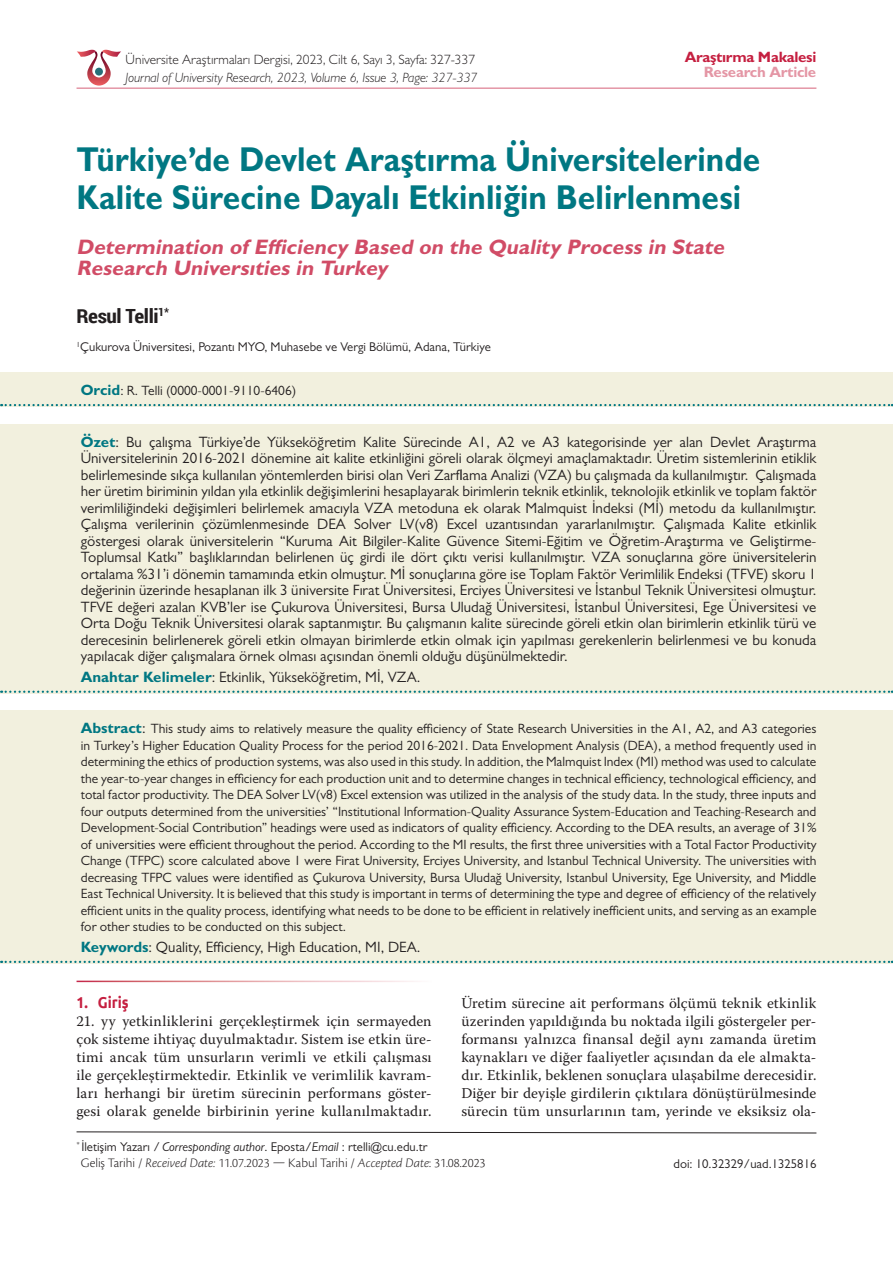
<style>
.page{position:relative;width:893px;height:1263px;background:#fff}
.page>*{position:absolute;margin:0;border:0;box-sizing:border-box;transform-origin:0 0}
.t1{font:700 34.65px/37.8px "Gill Sans";color:#007782;scale:.91 1}
.t2{font:italic 700 21px/20.2px "Gill Sans";color:#d14c66}
.t3{font:700 19.5px "Roboto Condensed";letter-spacing:-.02em;color:#231f20;scale:1.1 1}
.t4{font:700 15.75px "Ubuntu";color:#c51f40;scale:.9 1}
.t5{font:15px/16.5px "Gill Sans";color:#231f20;text-align:justify}
.t6{font:15px/18px "Warnock Pro";letter-spacing:.015em;color:#231f20;text-align:justify}
.t7{font:700 15px "Gill Sans";letter-spacing:-.02em;color:#c51f40}
.t8{font:700 15px "Gill Sans";letter-spacing:-.02em;color:#e496a5}
.t9{font:13.5px/16.5px "Gill Sans";color:#231f20;text-align:justify}
.t10{font:300 13.5px "Cronos Pro";color:#231f20}
.t11{font:300 13.5px "Gill Sans";color:#231f20}
.t12{font:italic 300 13.5px "Gill Sans";color:#231f20}
.t13{font:12.75px "Gill Sans";color:#231f20}
.s1{font-weight:700;font-size:15px;color:#007782}
.s2{font-weight:700;color:#007782}
.s3{font-size:15px}
.s4{font-style:italic}
</style>
<div class="page">
<div style="left:0;top:372px;width:893px;height:35px;background:#f2f0de"></div>
<svg style="left:1px;top:404px;width:892px;height:2px"></svg>
<div style="left:0;top:424px;width:893px;height:248px;background:#f2f0de"></div>
<div style="left:0;top:659px;width:893px;height:34px;background:#f2f0de"></div>
<svg style="left:1px;top:691px;width:892px;height:2px"></svg>
<div style="left:0;top:710px;width:893px;height:232px;background:#f2f0de"></div>
<div style="left:0;top:929px;width:893px;height:34px;background:#f2f0de"></div>
<svg style="left:1px;top:961px;width:892px;height:2px"></svg>
<svg style="left:76px;top:1131px;width:741px;height:3px"></svg>
<hr style="left:77px;top:88px;width:739px;height:1px;background:#d66279">
<svg style="left:77px;top:50px;width:44px;height:36px"></svg>
<div style="left:95px;top:68px;width:8px;height:8px;background:#257079;border-radius:50%"></div>
<p class="t11" style="left:126px;top:51px;width:351px">Üniversite Araştırmaları Dergisi, 2023, Cilt 6, Sayı 3, Sayfa: 327-337</p>
<p class="t12" style="left:126px;top:69px;width:353px">Journal of University Research, 2023, Volume 6, Issue 3, Page: 327-337</p>
<p class="t7" style="left:685px;top:48px;width:133px">Araştırma Makalesi</p>
<p class="t8" style="left:704px;top:63px;width:114px">Research Article</p>
<h1 class="t1" style="left:77px;top:139px;width:753px">Türkiye’de Devlet Araştırma Üniversitelerinde<br>Kalite Sürecine Dayalı Etkinliğin Belirlenmesi</h1>
<h2 class="t2" style="left:77px;top:237px;width:654px">Determination of Efficiency Based on the Quality Process in State<br>Research Universıties in Turkey</h2>
<h3 class="t3" style="left:77px;top:302px;width:86px">Resul Telli<sup>1*</sup></h3>
<p class="t13" style="left:77px;top:339px;width:416px"><sup>1</sup>Çukurova Üniversitesi, Pozantı MYO, Muhasebe ve Vergi Bölümü, Adana, Türkiye</p>
<p class="t9" style="left:81px;top:383px;width:217px"><span class="s1">Orcid</span>: R. Telli (0000-0001-9110-6406)</p>
<p class="t5" style="left:81px;top:433px;width:737px"><span class="s2">Özet</span>: Bu çalışma Türkiye’de Yükseköğretim Kalite Sürecinde A1, A2 ve A3 kategorisinde yer alan Devlet Araştırma Üniversitelerinin 2016-2021 dönemine ait kalite etkinliğini göreli olarak ölçmeyi amaçlamaktadır. Üretim sistemlerinin etiklik belirlemesinde sıkça kullanılan yöntemlerden birisi olan Veri Zarflama Analizi (VZA) bu çalışmada da kullanılmıştır. Çalışmada her üretim biriminin yıldan yıla etkinlik değişimlerini hesaplayarak birimlerin teknik etkinlik, teknolojik etkinlik ve toplam faktör verimliliğindeki değişimleri belirlemek amacıyla VZA metoduna ek olarak Malmquist İndeksi (Mİ) metodu da kullanılmıştır.<br>Çalışma verilerinin çözümlenmesinde DEA Solver LV(v8) Excel uzantısından yararlanılmıştır. Çalışmada Kalite etkinlik göstergesi olarak üniversitelerin “Kuruma Ait Bilgiler-Kalite Güvence Sitemi-Eğitim ve Öğretim-Araştırma ve Geliştirme-Toplumsal Katkı” başlıklarından belirlenen üç girdi ile dört çıktı verisi kullanılmıştır. VZA sonuçlarına göre üniversitelerin ortalama %31’i dönemin tamamında etkin olmuştur. Mİ sonuçlarına göre ise Toplam Faktör Verimlilik Endeksi (TFVE) skoru 1 değerinin üzerinde hesaplanan ilk 3 üniversite Fırat Üniversitesi, Erciyes Üniversitesi ve İstanbul Teknik Üniversitesi olmuştur.<br>TFVE değeri azalan KVB’ler ise Çukurova Üniversitesi, Bursa Uludağ Üniversitesi, İstanbul Üniversitesi, Ege Üniversitesi ve Orta Doğu Teknik Üniversitesi olarak saptanmıştır. Bu çalışmanın kalite sürecinde göreli etkin olan birimlerin etkinlik türü ve derecesinin belirlenerek göreli etkin olmayan birimlerde etkin olmak için yapılması gerekenlerin belirlenmesi ve bu konuda yapılacak diğer çalışmalara örnek olması açısından önemli olduğu düşünülmektedir.</p>
<p class="t5" style="left:81px;top:669px;width:341px"><span class="s2">Anahtar Kelimeler</span>: Etkinlik, Yükseköğretim, Mİ, VZA.</p>
<p class="t9" style="left:81px;top:721px;width:737px"><span class="s1">Abstract</span><span class="s3">:</span> This study aims to relatively measure the quality efficiency of State Research Universities in the A1, A2, and A3 categories in Turkey’s Higher Education Quality Process for the period 2016-2021. Data Envelopment Analysis (DEA), a method frequently used in determining the ethics of production systems, was also used in this study. In addition, the Malmquist Index (MI) method was used to calculate the year-to-year changes in efficiency for each production unit and to determine changes in technical efficiency, technological efficiency, and total factor productivity. The DEA Solver LV(v8) Excel extension was utilized in the analysis of the study data. In the study, three inputs and four outputs determined from the universities’ “Institutional Information-Quality Assurance System-Education and Teaching-Research and Development-Social Contribution” headings were used as indicators of quality efficiency. According to the DEA results, an average of 31% of universities were efficient throughout the period. According to the MI results, the first three universities with a Total Factor Productivity Change (TFPC) score calculated above 1 were Firat University, Erciyes University, and Istanbul Technical University. The universities with decreasing TFPC values were identified as Çukurova University, Bursa Uludağ University, Istanbul University, Ege University, and Middle East Technical University. It is believed that this study is important in terms of determining the type and degree of efficiency of the relatively efficient units in the quality process, identifying what needs to be done to be efficient in relatively inefficient units, and serving as an example for other studies to be conducted on this subject.</p>
<p class="t5" style="left:81px;top:939px;width:341px"><span class="s2">Keywords</span>: Quality, Efficiency, High Education, MI, DEA.</p>
<p class="t4" style="left:77px;top:992px;width:60px">1. Giriş</p>
<p class="t6" style="left:77px;top:1012px;width:357px">21. yy yetkinliklerini gerçekleştirmek için sermayeden çok sisteme ihtiyaç duyulmaktadır. Sistem ise etkin üre&shy;timi ancak tüm unsurların verimli ve etkili çalışması ile gerçekleştirmektedir. Etkinlik ve verimlilik kavram&shy;ları herhangi bir üretim sürecinin performans göster&shy;gesi olarak genelde birbirinin yerine kullanılmaktadır.</p>
<p class="t6" style="left:461px;top:994px;width:357px">Üretim sürecine ait performans ölçümü teknik etkinlik üzerinden yapıldığında bu noktada ilgili göstergeler per&shy;formansı yalnızca finansal değil aynı zamanda üretim kaynakları ve diğer faaliyetler açısından da ele almakta&shy;dır. Etkinlik, beklenen sonuçlara ulaşabilme derecesidir.<br>Diğer bir deyişle girdilerin çıktılara dönüştürülmesinde sürecin tüm unsurlarının tam, yerinde ve eksiksiz ola-</p>
<p class="t13" style="left:77px;top:1139px;width:352px"><sup>*</sup> İletişim Yazarı <span class="s4">/ Corresponding author</span>. Eposta/<span class="s4">Email</span> : rtelli@cu.edu.tr</p>
<p class="t10" style="left:81px;top:1155px;width:406px">Geliş Tarihi / <span class="s4">Received Date:</span> 11.07.2023 — Kabul Tarihi / <span class="s4">Accepted Date</span>: 31.08.2023</p>
<p class="t13" style="left:673px;top:1156px;width:144px">doi: 10.32329/uad.1325816</p>
</div>
